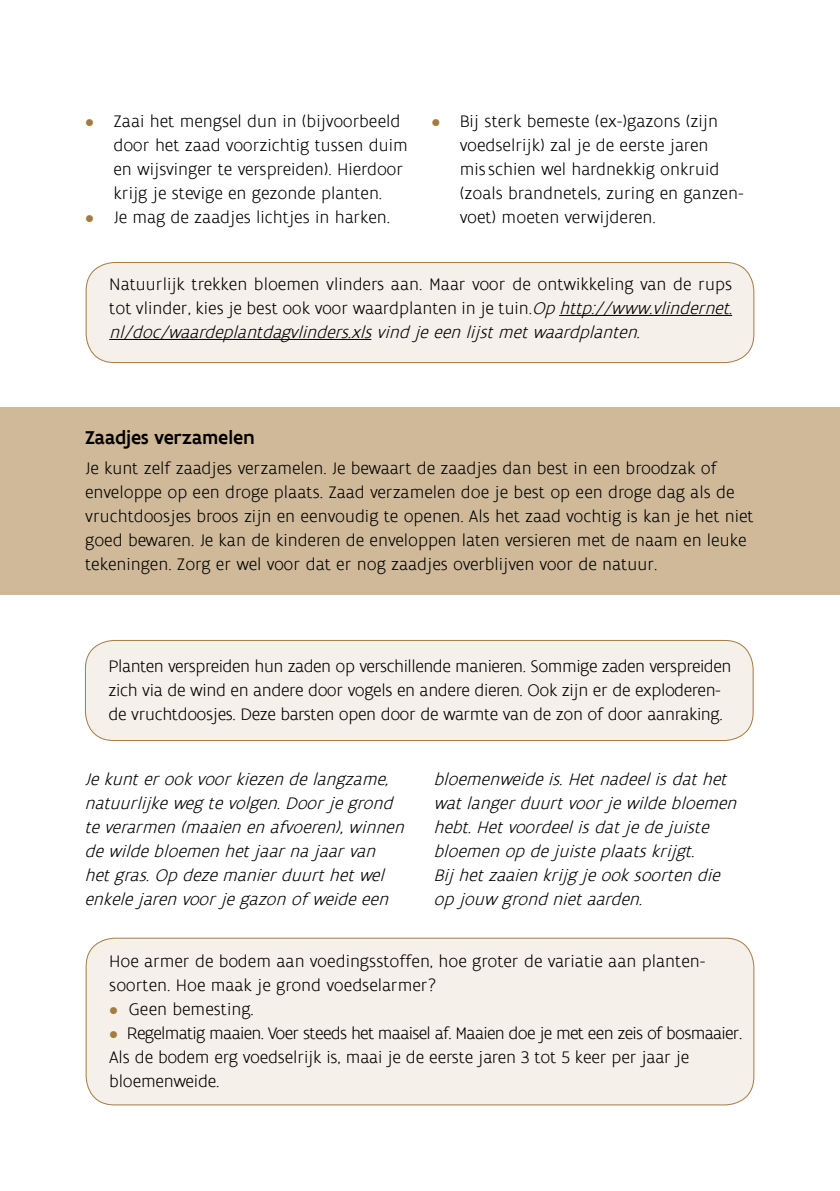
<style>
.page{position:relative;width:840px;height:1191px;background:#fff}
.page>*{position:absolute;margin:0;border:0;box-sizing:border-box;transform-origin:0 0}
.t1{font:500 20px "Flanders Art Sans";color:#000}
.t2{font:300 18px/24px "Flanders Art Sans";color:#000}
.t3{font:italic 300 18px/24px "Flanders Art Sans";color:#000}
.t4{font:300 18px/24px "Flanders Art Sans";letter-spacing:-.02em;color:#000}
.t5{font:300 18px/24px "Flanders Art Sans";letter-spacing:-.04em;color:#000}
.s1{color:#a47c42}
.s2{font-style:italic}
</style>
<div class="page">
<div style="left:0;top:407px;width:839px;height:188px;background:#d0b998"></div>
<div style="left:85px;top:640px;width:667px;height:100px;background:#f5f0e9;border-radius:28px"></div>
<div style="left:85px;top:640px;width:668px;height:101px;border:1px solid #a47c42;border-radius:28px"></div>
<div style="left:86px;top:938px;width:667px;height:167px;background:#f5f0e9;border-radius:28px"></div>
<div style="left:86px;top:937px;width:668px;height:168px;border:1px solid #a47c42;border-radius:28px"></div>
<div style="left:86px;top:262px;width:667px;height:100px;background:#f5f0e9;border-radius:28px"></div>
<div style="left:86px;top:262px;width:668px;height:101px;border:1px solid #a47c42;border-radius:28px"></div>
<hr style="left:558px;top:315px;width:173px;height:1px;background:#000">
<hr style="left:109px;top:339px;width:262px;height:1px;background:#000">
<p class="t2" style="left:113px;top:110px;width:295px;text-indent:-28px"><span class="s1">●</span> Zaai het mengsel dun in (bijvoorbeeld door het zaad voorzichtig tussen duim en wijsvinger te verspreiden). Hierdoor krijg je stevige en gezonde planten.</p>
<p class="t2" style="left:85px;top:206px;width:306px"><span class="s1">●</span> Je mag de zaadjes lichtjes in harken.</p>
<p class="t2" style="left:459px;top:110px;width:285px;text-indent:-28px"><span class="s1">●</span> Bij sterk bemeste (ex-)gazons (zijn voedselrijk) zal je de eerste jaren misschien wel hardnekkig onkruid (zoals brandnetels, zuring en ganzen&shy;voet) moeten verwijderen.</p>
<p class="t2" style="left:109px;top:273px;width:630px">Natuurlijk trekken bloemen vlinders aan. Maar voor de ontwikkeling van de rups tot vlinder, kies je best ook voor waardplanten in je tuin.<span class="s2">Ophttp://www.vlindernet. nl/doc/waardeplantdagvlinders.xlsvindjeeenlijstmetwaardplanten.</span></p>
<p class="t1" style="left:85px;top:425px;width:171px">Zaadjes verzamelen</p>
<p class="t2" style="left:85px;top:456px;width:669px">Je kunt zelf zaadjes verzamelen. Je bewaart de zaadjes dan best in een broodzak of enveloppe op een droge plaats. Zaad verzamelen doe je best op een droge dag als de vruchtdoosjes broos zijn en eenvoudig te openen. Als het zaad vochtig is kan je het niet goed bewaren. Je kan de kinderen de enveloppen laten versieren met de naam en leuke tekeningen. Zorg er wel voor dat er nog zaadjes overblijven voor de natuur.</p>
<p class="t4" style="left:108px;top:654px;width:624px">Planten verspreiden hun zaden op verschillende manieren. Sommige zaden verspreiden zich via de wind en andere door vogels en andere dieren. Ook zijn er de exploderen&shy;de vruchtdoosjes. Deze barsten open door de warmte van de zon of door aanraking.</p>
<p class="t3" style="left:84px;top:767px;width:326px">Jekunterookvoorkiezendelangzame, natuurlij kewegtevolgen.Doorjegrond teverarmen(maaienenafvoeren),winnen dewildebloemenhetjaarnajaarvan hetgras.Opdezemanierduurthetwel enkelejarenvoorjegazonof weideeen</p>
<p class="t3" style="left:433px;top:767px;width:310px">bloemenweideis.Hetnadeelisdathet watlangerduurtvoorjewildebloemen hebt.Hetvoordeelisdatjedej uiste bloemenopdej uisteplaatskrijgt.<br>Bij hetzaaienkrijgjeooksoortendie opjouw grondnietaarden.</p>
<p class="t2" style="left:109px;top:949px;width:597px">Hoe armer de bodem aan voedingsstoffen, hoe groter de variatie aan planten&shy;soorten. Hoe maak je grond voedselarmer?</p>
<p class="t2" style="left:109px;top:997px;width:146px"><span class="s1">●</span> Geen bemesting.</p>
<p class="t5" style="left:109px;top:1021px;width:634px"><span class="s1">●</span> Regelmatig maaien. Voer steeds het maaisel af. Maaien doe je met een zeis of bosmaaier.<br>Als de bodem erg voedselrijk is, maai je de eerste jaren 3 tot 5 keer per jaar je bloemenweide.</p>
</div>
